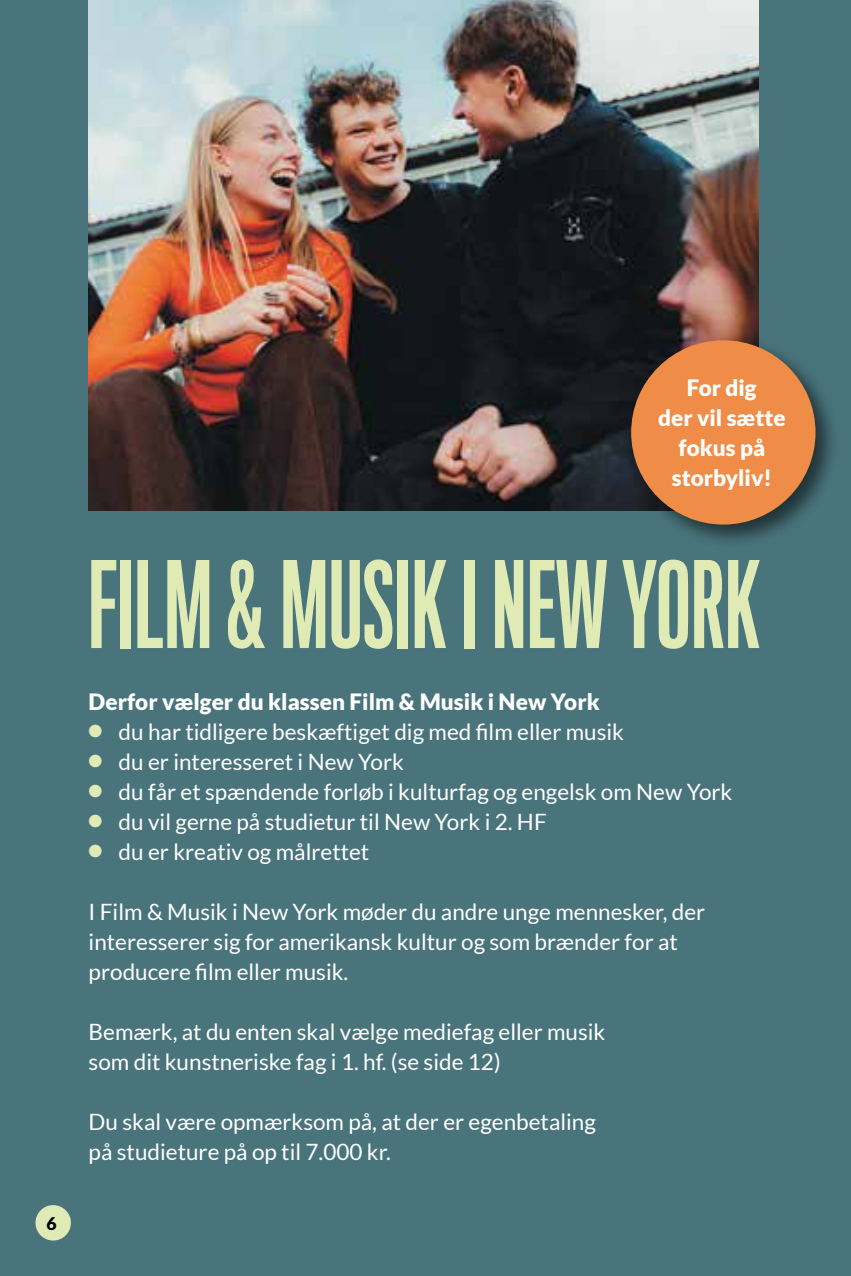
<style>
.page{position:relative;width:851px;height:1276px;background:#fff}
.page>*{position:absolute;margin:0;border:0;box-sizing:border-box;transform-origin:0 0}
.t1{font:110px "Titling Gothic FB Skyline Standard";letter-spacing:.015em;color:#e0eab5}
.t2{font:22.5px/30px "Lato";color:#fff}
.t3{font:900 22.5px/30px "Lato";color:#fff;text-align:center}
.t4{font:900 17.5px "Lato";color:#000}
.s1{color:#e0eab5}
</style>
<div class="page">
<hr style="left:850px;top:0;width:1px;height:1276px;background:#3d6066">
<div style="left:0;top:0;width:850px;height:1276px;background:#49747c"></div>
<div style="left:35px;top:1205px;width:36px;height:35px;background:#e0eab5;border-radius:50%"></div>
<img style="left:89px;top:0;width:669px;height:510px">
<div style="left:626px;top:335px;width:214px;height:214px;background:#000;opacity:.55"></div>
<div style="left:631px;top:340px;width:184px;height:184px;background:#ef8c47;border-radius:50%"></div>
<p class="t4" style="left:47px;top:1213px;width:12px">6</p>
<p class="t3" style="left:658px;top:373px;width:129px">For dig<br>der vil sætte fokus på storbyliv!</p>
<h1 class="t1" style="left:89px;top:543px;width:672px">FILM &amp; MUSIK I NEW YORK</h1>
<p class="t3" style="left:89px;top:686px;width:512px">Derfor vælger du klassen Film &amp; Musik i New York</p>
<p class="t2" style="left:89px;top:716px;width:537px"><span class="s1">●</span> du har tidligere beskæftiget dig med film eller musik</p>
<p class="t2" style="left:89px;top:746px;width:317px"><span class="s1">●</span> du er interesseret i New York</p>
<p class="t2" style="left:89px;top:776px;width:645px"><span class="s1">●</span> du får et spændende forløb i kulturfag og engelsk om New York</p>
<p class="t2" style="left:89px;top:806px;width:459px"><span class="s1">●</span> du vil gerne på studietur til New York i 2. HF</p>
<p class="t2" style="left:89px;top:836px;width:282px"><span class="s1">●</span> du er kreativ og målrettet</p>
<p class="t2" style="left:89px;top:896px;width:618px">I Film &amp; Musik i New York møder du andre unge mennesker, der interesserer sig for amerikansk kultur og som brænder for at producere film eller musik.</p>
<p class="t2" style="left:89px;top:1016px;width:518px">Bemærk, at du enten skal vælge mediefag eller musik som dit kunstneriske fag i 1. hf. (se side 12)</p>
<p class="t2" style="left:89px;top:1106px;width:508px">Du skal være opmærksom på, at der er egenbetaling på studieture på op til 7.000 kr.</p>
</div>
